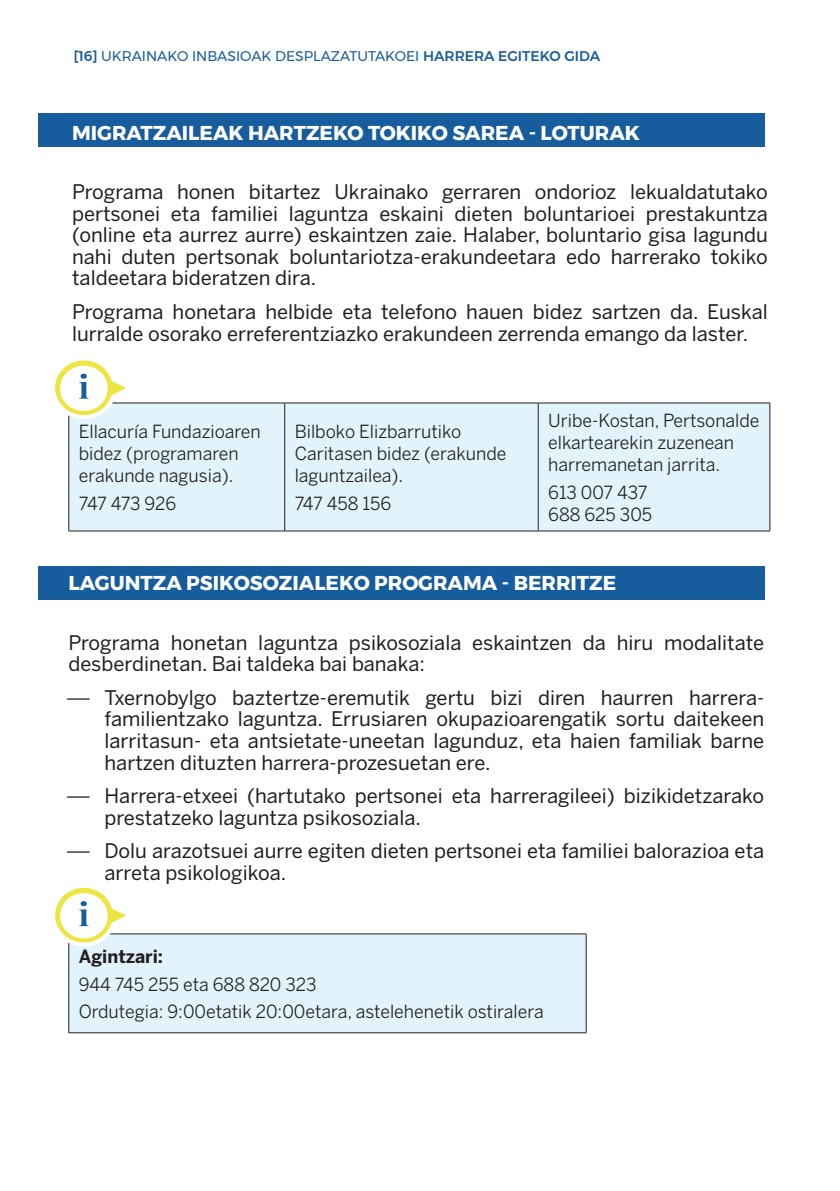
<style>
.page{position:relative;width:840px;height:1191px;background:#fff}
.page>*{position:absolute;margin:0;border:0;box-sizing:border-box;transform-origin:0 0}
.t1{font:20px/21.6px "Benton Sans";color:#231f20}
.t2{font:700 20px "Montserrat";color:#fff}
.t3{font:18px/22px "Benton Sans";color:#231f20}
.t4{font:700 18px "Benton Sans";color:#231f20}
.t5{font:18px "Benton Sans";letter-spacing:-.03em;color:#231f20}
.t6{font:14px "Montserrat";color:#175d9e}
.s1{font-weight:500}
</style>
<div class="page">
<div style="left:38px;top:566px;width:725px;height:34px;background:#175d9e"></div>
<div style="left:38px;top:113px;width:725px;height:33px;background:#175d9e"></div>
<div style="left:69px;top:403px;width:700px;height:127px;background:#e1f4fc"></div>
<hr style="left:68px;top:402px;width:216px;height:1px;background:#231f20">
<hr style="left:68px;top:403px;width:1px;height:127px;background:#231f20">
<hr style="left:68px;top:530px;width:216px;height:1px;background:#231f20">
<hr style="left:284px;top:402px;width:254px;height:1px;background:#231f20">
<hr style="left:284px;top:403px;width:1px;height:127px;background:#231f20">
<hr style="left:284px;top:530px;width:254px;height:1px;background:#231f20">
<hr style="left:538px;top:402px;width:231px;height:1px;background:#231f20">
<hr style="left:537px;top:403px;width:1px;height:127px;background:#231f20">
<hr style="left:769px;top:403px;width:1px;height:127px;background:#231f20">
<hr style="left:538px;top:530px;width:231px;height:1px;background:#231f20">
<div style="left:69px;top:934px;width:517px;height:98px;background:#e1f4fc"></div>
<hr style="left:68px;top:933px;width:518px;height:1px;background:#231f20">
<hr style="left:68px;top:934px;width:1px;height:98px;background:#231f20">
<hr style="left:68px;top:1032px;width:518px;height:1px;background:#231f20">
<hr style="left:585px;top:934px;width:1px;height:98px;background:#231f20">
<svg style="left:55px;top:360px;width:85px;height:66px"></svg>
<svg style="left:55px;top:888px;width:85px;height:65px"></svg>
<p class="t6" style="left:74px;top:45px;width:527px"><span class="s1">[16]</span> UKRAINAKO INBASIOAK DESPLAZATUTAKOEI <span class="s1">HARRERA EGITEKO GIDA</span></p>
<p class="t2" style="left:72px;top:117px;width:569px">MIGRATZAILEAK HARTZEKO TOKIKO SAREA - LOTURAK</p>
<p class="t1" style="left:72px;top:181px;width:697px;text-align:justify">Programa honen bitartez Ukrainako gerraren ondorioz lekualdatutako pertsonei eta familiei laguntza eskaini dieten boluntarioei prestakuntza (online eta aurrez aurre) eskaintzen zaie. Halaber, boluntario gisa lagundu nahi duten pertsonak boluntariotza-erakundeetara edo harrerako tokiko taldeetara bideratzen dira.</p>
<p class="t1" style="left:72px;top:301px;width:697px">Programa honetara helbide eta telefono hauen bidez sartzen da. Euskal lurralde osorako erreferentziazko erakundeen zerrenda emango da laster.</p>
<p class="t3" style="left:79px;top:420px;width:183px">Ellacuría Fundazioaren bidez (programaren erakunde nagusia).</p>
<p class="t5" style="left:79px;top:493px;width:99px">747 473 926</p>
<p class="t3" style="left:294px;top:420px;width:213px">Bilboko Elizbarrutiko<br>Caritasen bidez (erakunde laguntzailea).</p>
<p class="t3" style="left:294px;top:492px;width:98px">747 458 156</p>
<p class="t3" style="left:548px;top:409px;width:213px">Uribe-Kostan, Pertsonalde elkartearekin zuzenean harremanetan jarrita.</p>
<p class="t3" style="left:548px;top:481px;width:105px">613 007 437<br>688 625 305</p>
<p class="t2" style="left:68px;top:567px;width:549px">LAGUNTZA PSIKOSOZIALEKO PROGRAMA - BERRITZE</p>
<p class="t1" style="left:68px;top:631px;width:697px">Programa honetan laguntza psikosoziala eskaintzen da hiru modalitate desberdinetan. Bai taldeka bai banaka:</p>
<p class="t1" style="left:104px;top:686px;width:661px;text-align:justify;text-indent:-36px">⎯ Txernobylgo baztertze-eremutik gertu bizi diren haurren harrera&shy;familientzako laguntza. Errusiaren okupazioarengatik sortu daitekeen larritasun- eta antsietate-uneetan lagunduz, eta haien familiak barne hartzen dituzten harrera-prozesuetan ere.</p>
<p class="t1" style="left:104px;top:785px;width:661px;text-indent:-36px">⎯ Harrera-etxeei (hartutako pertsonei eta harreragileei) bizikidetzarako prestatzeko laguntza psikosoziala.</p>
<p class="t1" style="left:104px;top:840px;width:661px;text-indent:-36px">⎯ Dolu arazotsuei aurre egiten dieten pertsonei eta familiei balorazioa eta arreta psikologikoa.</p>
<p class="t4" style="left:79px;top:945px;width:86px">Agintzari:</p>
<p class="t3" style="left:79px;top:972px;width:239px">944 745 255 eta 688 820 323</p>
<p class="t3" style="left:79px;top:1000px;width:466px">Ordutegia: 9:00etatik 20:00etara, astelehenetik ostiralera</p>
</div>
